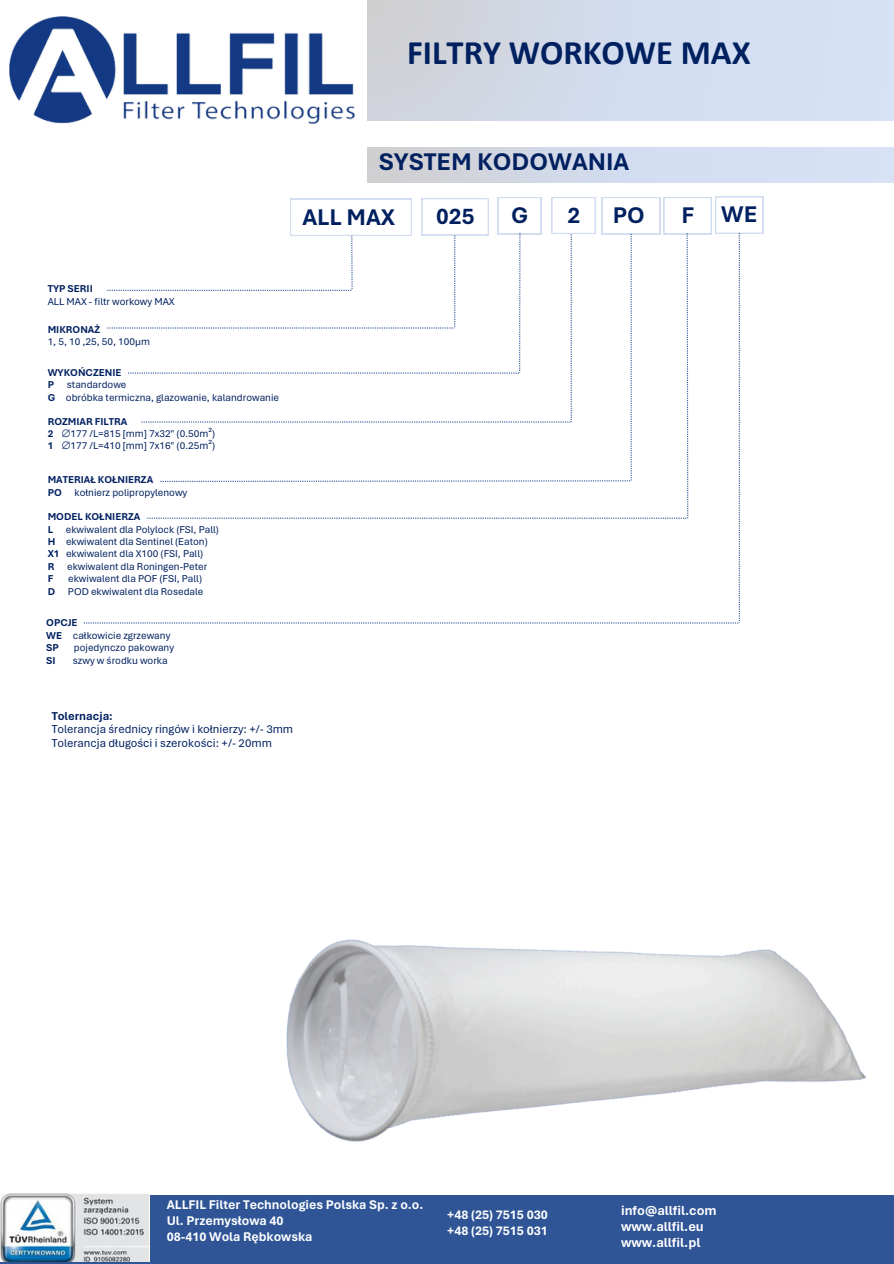
<style>
.page{position:relative;width:894px;height:1264px;background:#fff}
.page>*{position:absolute;margin:0;border:0;box-sizing:border-box;transform-origin:0 0}
.t1{font:700 34.5px "Calibri";color:#002060}
.t2{font:700 25.35px "Aptos";color:#002060}
.t3{font:700 23.85px "Aptos";color:#002060}
.t4{font:700 13.65px/15.8px "Aptos";color:#fff}
.t5{font:700 13.2px/15.8px "Aptos";color:#fff}
.t6{font:12px/13.5px "Aptos";color:#002060}
.t7{font:700 12px "Aptos";color:#002060}
.t8{font:10.5px/12.5px "Aptos";color:#002060}
.t9{font:700 10.5px "Aptos";color:#002060}
.s1{font-weight:700}
.s2{font-family:"Free Sans"}
</style>
<div class="page">
<div style="left:368px;top:0;width:525px;height:120px;background:linear-gradient(to right,#cfd2da,#d7e4fc)"></div>
<div style="left:0;top:1195px;width:893px;height:68px;background:#2f5597"></div>
<img style="left:9px;top:17px;width:345px;height:107px">
<img style="left:0;top:1193px;width:150px;height:68px">
<div style="left:368px;top:147px;width:525px;height:35px;background:linear-gradient(to right,#cfd1d6,#d7e4fd)"></div>
<svg style="left:84px;top:196px;width:679px;height:427px"></svg>
<img style="left:286px;top:939px;width:580px;height:203px">
<h1 class="t1" style="left:407px;top:38px;width:345px">FILTRY WORKOWE MAX</h1>
<h2 class="t2" style="left:378px;top:146px;width:252px">SYSTEM KODOWANIA</h2>
<h3 class="t3" style="left:302px;top:202px;width:94px">ALL MAX</h3>
<h3 class="t3" style="left:436px;top:202px;width:40px">025</h3>
<h3 class="t3" style="left:511px;top:200px;width:19px">G</h3>
<h3 class="t3" style="left:567px;top:200px;width:14px">2</h3>
<h3 class="t3" style="left:612px;top:200px;width:33px">PO</h3>
<p class="t9" style="left:48px;top:282px;width:47px">TYP SERII</p>
<p class="t8" style="left:48px;top:295px;width:128px">ALL MAX - filtr workowy MAX</p>
<p class="t9" style="left:48px;top:323px;width:54px">MIKRONAŻ</p>
<p class="t8" style="left:48px;top:335px;width:104px">1, 5, 10 ,25, 50, 100µm</p>
<p class="t8" style="left:48px;top:366px;width:233px"><span class="s1">WYKOŃCZENIE<br>P</span> standardowe<br><span class="s1">G</span> obróbka termiczna, glazowanie, kalandrowanie</p>
<p class="t8" style="left:48px;top:415px;width:169px"><span class="s1">ROZMIAR FILTRA<br>2</span> <span class="s2">⌀</span>177 /L=815 [mm] 7x32" (0.50m²)<br><span class="s1">1</span> <span class="s2">⌀</span>177 /L=410 [mm] 7x16" (0.25m²)</p>
<p class="t8" style="left:48px;top:474px;width:141px"><span class="s1">MATERIAŁ KOŁNIERZA<br>PO</span> kołnierz polipropylenowy</p>
<p class="t8" style="left:48px;top:510px;width:173px"><span class="s1">MODEL KOŁNIERZA<br>L</span> ekwiwalent dla Polylock (FSI, Pall)<br><span class="s1">H</span> ekwiwalent dla Sentinel (Eaton)<br><span class="s1">X1</span> ekwiwalent dla X100 (FSI, Pall)<br><span class="s1">R</span> ekwiwalent dla Roningen-Peter<br><span class="s1">F</span></p>
<p class="t8" style="left:48px;top:572px;width:157px;text-align:right">ekwiwalent dla POF (FSI, Pall)<br><span class="s1">D</span> POD ekwiwalent dla Rosedale</p>
<p class="t8" style="left:46px;top:616px;width:126px"><span class="s1">OPCJE<br>WE</span> całkowicie zgrzewany<br><span class="s1">SP</span></p>
<p class="t8" style="left:74px;top:641px;width:102px">pojedynczo pakowany</p>
<p class="t9" style="left:46px;top:653px;width:11px">SI</p>
<p class="t8" style="left:73px;top:654px;width:96px">szwy w środku worka</p>
<p class="t7" style="left:52px;top:708px;width:63px">Tolernacja:</p>
<p class="t6" style="left:52px;top:722px;width:243px">Tolerancja średnicy ringów i kołnierzy: +/- 3mm<br>Tolerancja długości i szerokości: +/- 20mm</p>
<h3 class="t3" style="left:681px;top:200px;width:14px">F</h3>
<h3 class="t3" style="left:721px;top:200px;width:38px">WE</h3>
<p class="t5" style="left:167px;top:1196px;width:258px">ALLFIL Filter Technologies Polska Sp. z o.o.<br>Ul. Przemysłowa 40<br>08-410 Wola Rębkowska</p>
<p class="t5" style="left:447px;top:1206px;width:102px">+48 (25) 7515 030 +48 (25) 7515 031</p>
<h3 class="t4" style="left:621px;top:1202px;width:97px">info@allfil.com www.allfil.eu www.allfil.pl</h3>
</div>
